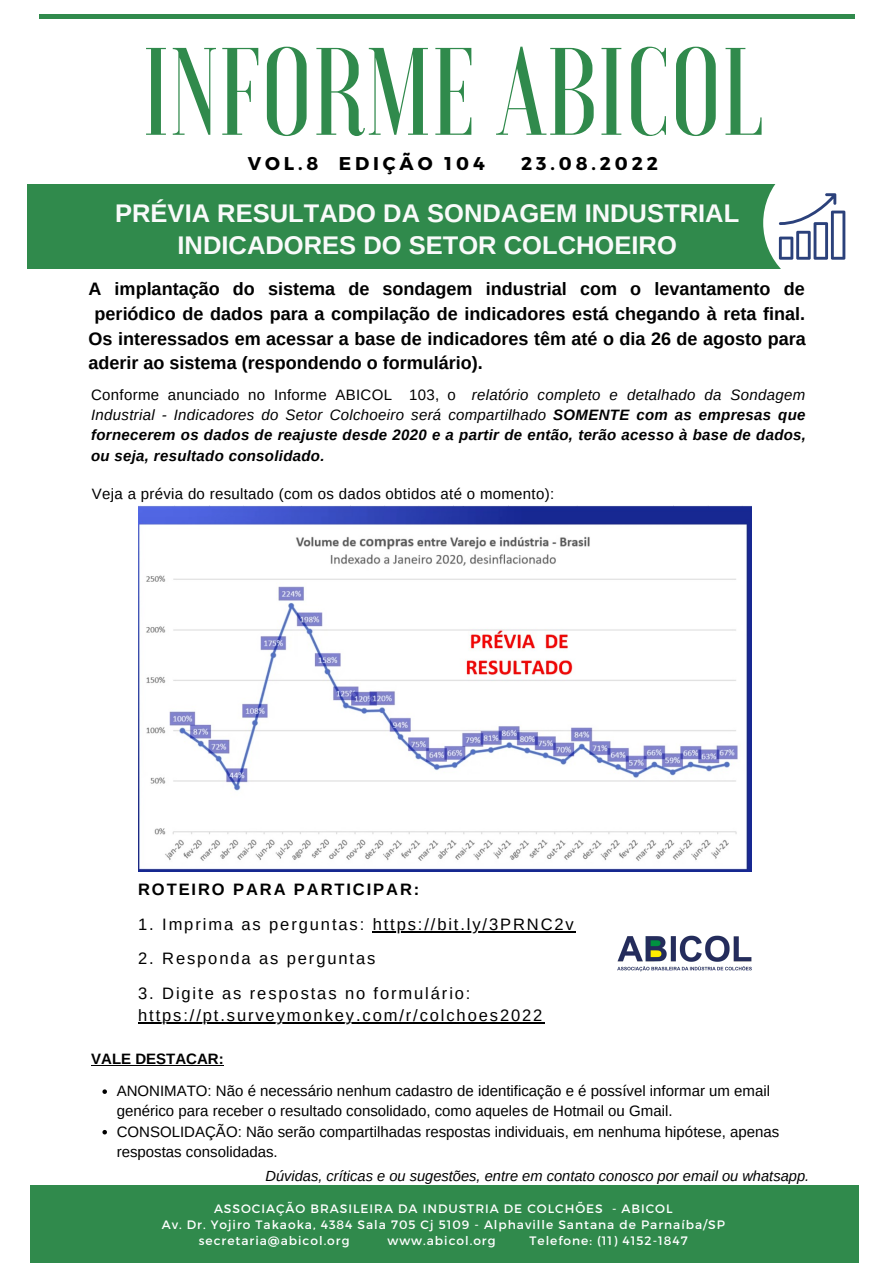
<style>
.page{position:relative;width:894px;height:1264px;background:#fff}
.page>*{position:absolute;margin:0;border:0;box-sizing:border-box;transform-origin:0 0}
.t1{font:500 124.05px "Voga";color:#308a4c}
.t2{font:700 25.5px/32.7px "Arimo";color:#f9fafa;text-align:center}
.t3{font:700 18.45px "Montserrat";letter-spacing:.21em;color:#000}
.t4{font:700 18px "Arimo";color:#000}
.t5{font:16.5px/22.5px "Arimo";letter-spacing:.115em;color:#000}
.t6{font:700 16.5px "Arimo";letter-spacing:.115em;color:#000}
.t7{font:italic 700 15px/20.2px "Arimo";letter-spacing:.02em;color:#000;text-align:justify}
.t8{font:15px/20.2px "Arimo";color:#000}
.t9{font:15px "Arimo";letter-spacing:.02em;color:#000}
.t10{font:700 15px "Arimo";color:#000}
.t11{font:italic 14.7px "Arimo";color:#000}
.t12{font:12.15px "Montserrat";letter-spacing:.08em;color:#fff}
.s1{font-weight:400;font-style:normal}
.s2{font-weight:400}
</style>
<div class="page">
<div style="left:27px;top:184px;width:848px;height:84px;background:#308a4c"></div>
<hr style="left:39px;top:15px;width:815px;height:3px;background:#308a4c">
<div style="left:30px;top:1185px;width:828px;height:77px;background:#308a4c"></div>
<img style="left:617px;top:935px;width:134px;height:37px">
<img style="left:138px;top:505px;width:613px;height:366px">
<svg style="left:763px;top:184px;width:112px;height:85px;background:#d8dfe4"></svg>
<hr style="left:372px;top:931px;width:203px;height:1px;background:#000">
<hr style="left:138px;top:1022px;width:406px;height:2px;background:#000">
<svg style="left:102px;top:1089px;width:5px;height:4px"></svg>
<svg style="left:102px;top:1130px;width:5px;height:4px"></svg>
<hr style="left:91px;top:1064px;width:133px;height:1px;background:#000">
<h1 class="t1" style="left:142px;top:30px;width:622px">INFORME ABICOL</h1>
<p class="t3" style="left:248px;top:152px;width:238px">VOL.8 EDIÇÃO 104</p>
<p class="t3" style="left:521px;top:152px;width:138px">23.08.2022</p>
<h2 class="t2" style="left:115px;top:196px;width:625px">PRÉVIA RESULTADO DA SONDAGEM INDUSTRIAL<br>INDICADORES DO SETOR COLCHOEIRO</h2>
<p class="t4" style="left:88px;top:279px;width:717px">A implantação do sistema de sondagem industrial com o levantamento de</p>
<p class="t4" style="left:95px;top:303px;width:711px">periódico de dados para a compilação de indicadores está chegando à reta final.</p>
<p class="t4" style="left:88px;top:328px;width:718px">Os interessados em acessar a base de indicadores têm até o dia 26 de agosto para</p>
<p class="t4" style="left:88px;top:353px;width:396px">aderir ao sistema (respondendo o formulário).</p>
<p class="t7" style="left:91px;top:384px;width:716px"><span class="s1">Conforme anunciado no Informe ABICOL 103, o</span> <span class="s2">relatório completo e detalhado da Sondagem Industrial - Indicadores do Setor Colchoeiro será compartilhado</span> SOMENTE com as empresas que fornecerem os dados de reajuste desde 2020 e a partir de então, terão acesso à base de dados, ou seja, resultado consolidado.</p>
<p class="t9" style="left:92px;top:485px;width:463px">Veja a prévia do resultado (com os dados obtidos até o momento):</p>
<p class="t6" style="left:138px;top:880px;width:282px">ROTEIRO PARA PARTICIPAR:</p>
<p class="t5" style="left:138px;top:912px;width:437px">1. Imprima as perguntas: https://bit.ly/3PRNC2v</p>
<p class="t5" style="left:138px;top:947px;width:239px">2. Responda as perguntas</p>
<p class="t5" style="left:138px;top:981px;width:405px">3. Digite as respostas no formulário: https://pt.surveymonkey.com/r/colchoes2022</p>
<p class="t10" style="left:91px;top:1050px;width:134px">VALE DESTACAR:</p>
<p class="t8" style="left:117px;top:1080px;width:664px">ANONIMATO: Não é necessário nenhum cadastro de identificação e é possível informar um email genérico para receber o resultado consolidado, como aqueles de Hotmail ou Gmail.<br>CONSOLIDAÇÃO: Não serão compartilhadas respostas individuais, em nenhuma hipótese, apenas respostas consolidadas.</p>
<p class="t11" style="left:265px;top:1168px;width:545px">Dúvidas, críticas e ou sugestões, entre em contato conosco por email ou whatsapp.</p>
<p class="t12" style="left:214px;top:1200px;width:460px">ASSOCIAÇÃO BRASILEIRA DA INDUSTRIA DE COLCHÕES - ABICOL</p>
<p class="t12" style="left:162px;top:1216px;width:564px">Av. Dr. Yojiro Takaoka, 4384 Sala 705 Cj 5109 - Alphaville Santana de Parnaíba/SP</p>
<p class="t12" style="left:199px;top:1232px;width:152px">secretaria@abicol.org</p>
<p class="t12" style="left:387px;top:1232px;width:109px">www.abicol.org</p>
<p class="t12" style="left:529px;top:1232px;width:160px">Telefone: (11) 4152-1847</p>
</div>
